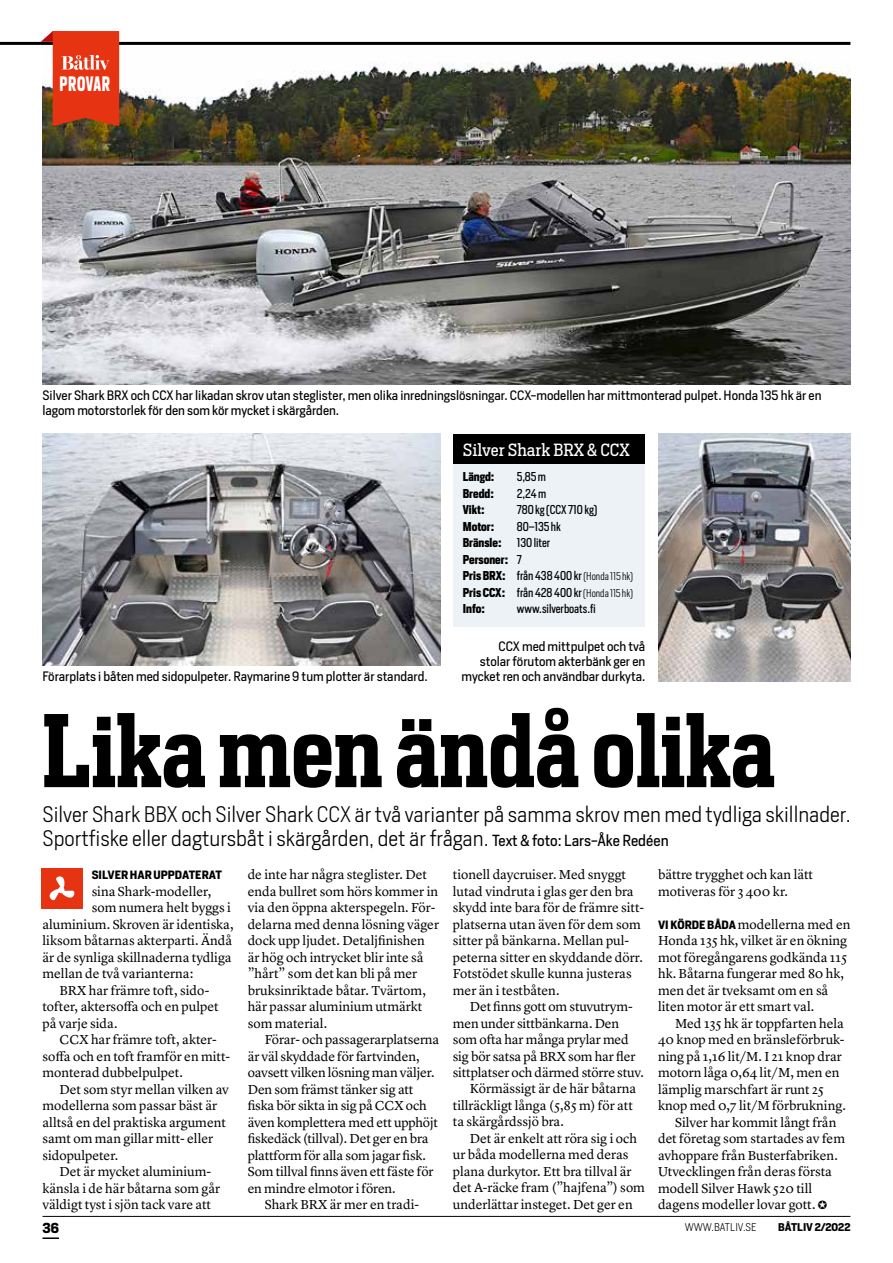
<style>
.page{position:relative;width:893px;height:1263px;background:#fff}
.page>*{position:absolute;margin:0;border:0;box-sizing:border-box;transform-origin:0 0}
.t1{font:600 97.5px "Heron Serif Cond";color:#000}
.t2{font:300 21px/24px "Heron Sans";color:#000}
.t3{font:700 19.5px "Heron Sans Cond";letter-spacing:.04em;color:#fff;scale:.77 1}
.t4{font:16.5px "Heron Serif";color:#fff}
.t5{font:13.5px/16.5px "Lyon Text";color:#000}
.t6{font:700 13.5px "Heron Serif";color:#000}
.t7{font:12.75px/15px "Heron Sans";color:#000}
.t8{font:12px/16.5px "Heron Sans Cond";color:#000}
.t9{font:700 12px "Heron Sans Cond";color:#000}
.t10{font:700 11.25px "Heron Sans";color:#000}
.t11{font:300 10.5px "Heron Sans";color:#000}
.t12{font:700 10.5px "Heron Sans";color:#000}
.s1{font-weight:700}
.s2{font-weight:300;font-size:10.5px}
.s3{font-weight:400;font-size:15px}
.s4{font-family:"Heron Sans";font-weight:700;font-size:11.25px}
</style>
<div class="page">
<hr style="left:43px;top:1216px;width:807px;height:1px;background:#000">
<svg style="left:43px;top:1237px;width:16px;height:2px"></svg>
<hr style="left:0;top:42px;width:850px;height:3px;background:#000">
<img style="left:43px;top:47px;width:807px;height:337px">
<div style="left:42px;top:868px;width:41px;height:40px;background:#e63312"></div>
<svg style="left:49px;top:876px;width:26px;height:25px"></svg>
<div style="left:453px;top:463px;width:191px;height:163px;background:#ecf2f6"></div>
<div style="left:453px;top:434px;width:191px;height:29px;background:#000"></div>
<svg style="left:41px;top:31px;width:78px;height:95px;background:#da4c2f"></svg>
<img style="left:658px;top:434px;width:192px;height:247px">
<img style="left:43px;top:434px;width:397px;height:231px">
<h3 class="t3" style="left:60px;top:71px;width:67px">PROVAR</h3>
<p class="t7" style="left:43px;top:388px;width:780px">Silver Shark BRX och CCX har likadan skrov utan steglister, men olika inredningslösningar. CCX-modellen har mittmonterad pulpet. Honda 135 hk är en lagom motorstorlek för den som kör mycket i skärgården.</p>
<p class="t7" style="left:43px;top:668px;width:387px">Förarplats i båten med sidopulpeter. Raymarine 9 tum plotter är standard.</p>
<p class="t4" style="left:463px;top:439px;width:168px">Silver Shark BRX &amp; CCX</p>
<p class="t9" style="left:463px;top:469px;width:33px">Längd:</p>
<p class="t8" style="left:517px;top:468px;width:31px">5,85 m</p>
<p class="t9" style="left:463px;top:485px;width:33px">Bredd:</p>
<p class="t8" style="left:517px;top:485px;width:31px">2,24 m</p>
<p class="t9" style="left:463px;top:502px;width:23px">Vikt:</p>
<p class="t8" style="left:517px;top:501px;width:82px">780 kg (CCX 710 kg)</p>
<p class="t9" style="left:463px;top:518px;width:33px">Motor:</p>
<p class="t8" style="left:517px;top:518px;width:46px">80–135 hk</p>
<p class="t9" style="left:463px;top:535px;width:40px">Bränsle:</p>
<p class="t8" style="left:463px;top:534px;width:172px;text-indent:54px">130 liter<br><span class="s1">Personer:</span> 7<br><span class="s1">Pris BRX:</span> från 438 400 kr <span class="s2">(Honda 115 hk)<br></span><span class="s1">Pris CCX:</span> från 428 400 kr <span class="s2">(Honda 115 hk)<br></span><span class="s1">Info:</span></p>
<p class="t8" style="left:517px;top:600px;width:80px">www.silverboats.fi</p>
<p class="t7" style="left:461px;top:639px;width:186px;text-align:right">CCX med mittpulpet och två<br>stolar förutom akterbänk ger en mycket ren och användbar durkyta.</p>
<h1 class="t1" style="left:43px;top:688px;width:734px">Lika men ändå olika</h1>
<h2 class="t2" style="left:43px;top:802px;width:810px">Silver Shark BBX och Silver Shark CCX är två varianter på samma skrov men med tydliga skillnader.<br>Sportfiske eller dagtursbåt i skärgården, det är frågan. <span class="s3">Text &amp; foto: Lars-Åke Redéen</span></h2>
<p class="t10" style="left:92px;top:867px;width:132px">SILVER HAR UPPDATERAT</p>
<p class="t5" style="left:92px;top:882px;width:121px">sina Shark-modeller,</p>
<p class="t5" style="left:92px;top:898px;width:141px">som numera helt byggs i</p>
<p class="t5" style="left:43px;top:915px;width:193px">aluminium. Skroven är identiska,</p>
<p class="t5" style="left:43px;top:931px;width:191px">liksom båtarnas akterparti. Ändå</p>
<p class="t5" style="left:43px;top:948px;width:191px">är de synliga skillnaderna tydliga</p>
<p class="t5" style="left:43px;top:964px;width:152px">mellan de två varianterna:</p>
<p class="t5" style="left:60px;top:981px;width:151px">BRX har främre toft, sido-</p>
<p class="t5" style="left:43px;top:997px;width:177px">tofter, aktersoffa och en pulpet</p>
<p class="t5" style="left:43px;top:1014px;width:76px">på varje sida.</p>
<p class="t5" style="left:60px;top:1030px;width:159px">CCX har främre toft, akter-</p>
<p class="t5" style="left:43px;top:1047px;width:189px">soffa och en toft framför en mitt-</p>
<p class="t5" style="left:43px;top:1063px;width:142px">monterad dubbelpulpet.</p>
<p class="t5" style="left:60px;top:1080px;width:171px">Det som styr mellan vilken av</p>
<p class="t5" style="left:43px;top:1096px;width:176px">modellerna som passar bäst är</p>
<p class="t5" style="left:43px;top:1113px;width:185px">alltså en del praktiska argument</p>
<p class="t5" style="left:43px;top:1129px;width:172px">samt om man gillar mitt- eller</p>
<p class="t5" style="left:43px;top:1146px;width:77px">sidopulpeter.</p>
<p class="t5" style="left:60px;top:1162px;width:153px">Det är mycket aluminium-</p>
<p class="t5" style="left:43px;top:1179px;width:179px">känsla i de här båtarna som går</p>
<p class="t5" style="left:43px;top:1195px;width:170px">väldigt tyst i sjön tack vare att</p>
<p class="t5" style="left:248px;top:865px;width:193px">de inte har några steglister. Det enda bullret som hörs kommer in via den öppna akterspegeln. För&shy;delarna med denna lösning väger dock upp ljudet. Detaljfinishen är hög och intrycket blir inte så ”hårt” som det kan bli på mer bruksinriktade båtar. Tvärtom, här passar aluminium utmärkt som material.</p>
<p class="t5" style="left:248px;top:1030px;width:193px;text-indent:17px">Förar- och passagerarplatserna är väl skyddade för fartvinden, oavsett vilken lösning man väljer.<br>Den som främst tänker sig att fiska bör sikta in sig på CCX och även komplettera med ett upphöjt fiskedäck (tillval). Det ger en bra plattform för alla som jagar fisk.<br>Som tillval finns även ett fäste för en mindre elmotor i fören.</p>
<p class="t5" style="left:265px;top:1195px;width:156px">Shark BRX är mer en tradi-</p>
<p class="t5" style="left:453px;top:865px;width:193px">tionell daycruiser. Med snyggt lutad vindruta i glas ger den bra skydd inte bara för de främre sitt&shy;platserna utan även för dem som sitter på bänkarna. Mellan pul&shy;peterna sitter en skyddande dörr.<br>Fotstödet skulle kunna justeras mer än i testbåten.</p>
<p class="t5" style="left:470px;top:997px;width:164px">Det finns gott om stuvutrym-</p>
<p class="t5" style="left:453px;top:1014px;width:168px">men under sittbänkarna. Den</p>
<p class="t5" style="left:453px;top:1030px;width:178px">som ofta har många prylar med</p>
<p class="t5" style="left:453px;top:1047px;width:184px">sig bör satsa på BRX som har fler</p>
<p class="t5" style="left:453px;top:1063px;width:193px">sittplatser och därmed större stuv.</p>
<p class="t5" style="left:470px;top:1079px;width:168px">Körmässigt är de här båtarna</p>
<p class="t5" style="left:453px;top:1096px;width:181px">tillräckligt långa (5,85 m) för att</p>
<p class="t5" style="left:453px;top:1112px;width:113px">ta skärgårdssjö bra.</p>
<p class="t5" style="left:470px;top:1129px;width:169px">Det är enkelt att röra sig i och</p>
<p class="t5" style="left:453px;top:1145px;width:177px">ur båda modellerna med deras</p>
<p class="t5" style="left:453px;top:1162px;width:180px">plana durkytor. Ett bra tillval är</p>
<p class="t5" style="left:453px;top:1178px;width:194px">det A-räcke fram (”hajfena”) som</p>
<p class="t5" style="left:453px;top:1195px;width:181px">underlättar insteget. Det ger en</p>
<p class="t5" style="left:658px;top:865px;width:156px">bättre trygghet och kan lätt motiveras för 3 400 kr.</p>
<p class="t5" style="left:658px;top:915px;width:194px"><span class="s4">VI KÖRDE BÅDA</span> modellerna med en<br>Honda 135 hk, vilket är en ökning mot föregångarens godkända 115 hk. Båtarna fungerar med 80 hk, men det är tveksamt om en så liten motor är ett smart val.</p>
<p class="t5" style="left:675px;top:1014px;width:170px">Med 135 hk är toppfarten hela</p>
<p class="t5" style="left:658px;top:1030px;width:188px">40 knop med en bränsleförbruk-</p>
<p class="t5" style="left:658px;top:1047px;width:185px">ning på 1,16 lit/M. I 21 knop drar</p>
<p class="t5" style="left:658px;top:1063px;width:183px">motorn låga 0,64 lit/M, men en</p>
<p class="t5" style="left:658px;top:1080px;width:167px">lämplig marschfart är runt 25</p>
<p class="t5" style="left:658px;top:1096px;width:190px">knop med 0,7 lit/M förbrukning.</p>
<p class="t5" style="left:675px;top:1113px;width:163px">Silver har kommit långt från</p>
<p class="t5" style="left:658px;top:1129px;width:189px">det företag som startades av fem</p>
<p class="t5" style="left:658px;top:1146px;width:181px">avhoppare från Busterfabriken.</p>
<p class="t5" style="left:658px;top:1162px;width:175px">Utvecklingen från deras första</p>
<p class="t5" style="left:658px;top:1179px;width:156px">modell Silver Hawk 520 till</p>
<p class="t5" style="left:658px;top:1195px;width:171px">dagens modeller lovar gott. ✪</p>
<p class="t6" style="left:43px;top:1219px;width:18px">36</p>
<p class="t11" style="left:685px;top:1220px;width:73px">WWW.BATLIV.SE</p>
<p class="t12" style="left:778px;top:1220px;width:74px">BÅTLIV 2/2022</p>
</div>
